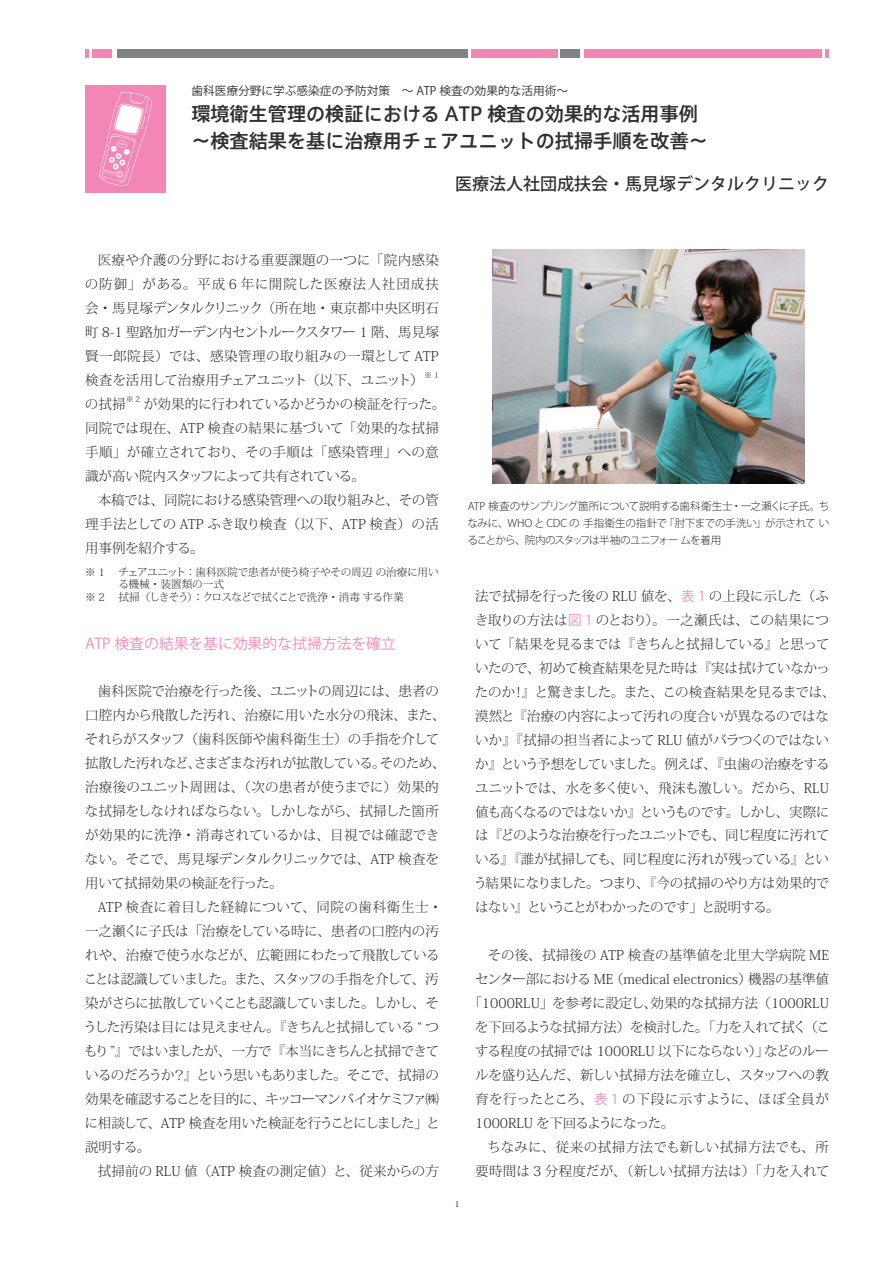
<style>
.page{position:relative;width:893px;height:1263px;background:#fff}
.page>*{position:absolute;margin:0;border:0;box-sizing:border-box;transform-origin:0 0}
.t1{font:500 19.2px/26.5px "Axis Std";color:#312f30}
.t2{font:500 16.95px "Koz Go Pro";color:#312f30}
.t3{font:14.85px "Koz Go Pro";color:#f28cba}
.t4{font:300 13.5px/24px "Koz Min Pro";letter-spacing:-.01em;color:#312f30}
.t5{font:300 13.5px/24px "Koz Min Pro";letter-spacing:-.04em;color:#312f30}
.t6{font:300 13.5px "Koz Min Pro";letter-spacing:.035em;color:#312f30}
.t7{font:300 13.5px "Koz Min Pro";letter-spacing:.02em;color:#312f30}
.t8{font:300 13.5px "Koz Min Pro";letter-spacing:.015em;color:#312f30}
.t9{font:11.7px "Koz Go Pro";color:#312f30}
.t10{font:300 10.65px/17px "Koz Go Pro";letter-spacing:-.05em;color:#312f30;text-align:justify}
.t11{font:300 10.65px "Koz Min Pro";letter-spacing:-.02em;color:#312f30}
.t12{font:300 10.65px "Koz Min Pro";letter-spacing:-.08em;color:#312f30}
.t13{font:300 10.65px "Koz Min Pro";color:#312f30}
.t14{font:9.6px "Arno Pro";color:#3e3e3f}
.t15{font:300 7.8px "Koz Min Pro";color:#312f30}
.s1{font-family:"Koz Go Pro";font-weight:400;color:#f28cba}
</style>
<div class="page">
<div style="left:117px;top:49px;width:351px;height:8px;background:#808285"></div>
<div style="left:561px;top:49px;width:19px;height:8px;background:#808285"></div>
<div style="left:472px;top:49px;width:86px;height:8px;background:#f287b6"></div>
<div style="left:93px;top:49px;width:19px;height:8px;background:#f287b6"></div>
<div style="left:584px;top:49px;width:237px;height:8px;background:#f287b6"></div>
<svg style="left:85px;top:49px;width:4px;height:8px"></svg>
<svg style="left:825px;top:49px;width:4px;height:8px"></svg>
<div style="left:85px;top:85px;width:81px;height:108px;background:#f287b6"></div>
<svg style="left:99px;top:92px;width:53px;height:94px"></svg>
<img style="left:493px;top:250px;width:311px;height:233px">
<p class="t9" style="left:191px;top:83px;width:378px">歯科医療分野に学ぶ感染症の予防対策　〜 ATP 検査の効果的な活用術〜</p>
<h1 class="t1" style="left:191px;top:99px;width:518px">環境衛生管理の検証における ATP 検査の効果的な活用事例〜検査結果を基に治療用チェアユニットの拭掃手順を改善〜</h1>
<p class="t2" style="left:455px;top:173px;width:376px">医療法人社団成扶会・馬見塚デンタルクリニック</p>
<p class="t4" style="left:85px;top:248px;width:355px;text-align:justify;text-indent:13px">医療や介護の分野における重要課題の一つに「院内感染の防御」がある。平成 6 年に開院した医療法人社団成扶会・馬見塚デンタルクリニック（所在地・東京都中央区明石町 8-1 聖路加ガーデン内セントルークスタワー 1 階、馬見塚賢一郎院長）では、感染管理の取り組みの一環として ATP検査を活用して治療用チェアユニット（以下、ユニット）</p>
<p class="t15" style="left:424px;top:370px;width:16px">※ 1</p>
<p class="t4" style="left:85px;top:391px;width:42px">の拭掃</p>
<p class="t15" style="left:126px;top:394px;width:16px">※ 2</p>
<p class="t4" style="left:85px;top:391px;width:362px;text-indent:59px">が効果的に行われているかどうかの検証を行った。同院では現在、ATP 検査の結果に基づいて「効果的な拭掃手順」が確立されており、その手順は「感染管理」への意識が高い院内スタッフによって共有されている。</p>
<p class="t4" style="left:85px;top:487px;width:355px;text-align:justify;text-indent:13px">本稿では、同院における感染管理への取り組みと、その管理手法としての ATP ふき取り検査（以下、ATP 検査）の活用事例を紹介する。</p>
<p class="t11" style="left:85px;top:564px;width:355px">※ 1　 チェアユニット：歯科医院で患者が使う椅子やその周辺 の治療に用い</p>
<p class="t13" style="left:118px;top:577px;width:107px">る機械・装置類の一式</p>
<p class="t12" style="left:85px;top:590px;width:320px">※ 2 　拭掃（しきそう）：クロスなどで拭くことで洗浄・消毒 する作業</p>
<p class="t3" style="left:85px;top:634px;width:312px">ATP 検査の結果を基に効果的な拭掃方法を確立</p>
<p class="t4" style="left:85px;top:679px;width:362px;text-indent:13px">歯科医院で治療を行った後、ユニットの周辺には、患者の口腔内から飛散した汚れ、治療に用いた水分の飛沫、また、それらがスタッフ（歯科医師や歯科衛生士）の手指を介して拡散した汚れなど、さまざまな汚れが拡散している。そのため、治療後のユニット周囲は、（次の患者が使うまでに）効果的な拭掃をしなければならない。しかしながら、拭掃した箇所が効果的に洗浄・消毒されているかは、目視では確認できない。そこで、馬見塚デンタルクリニックでは、ATP 検査を用いて拭掃効果の検証を行った。</p>
<p class="t5" style="left:84px;top:895px;width:360px;text-indent:14px">ATP 検査に着目した経緯について、同院の歯科衛生士・一之瀬くに子氏は「治療をしている時に、患者の口腔内の汚れや、治療で使う水などが、広範囲にわたって飛散していることは認識していました。また、スタッフの手指を介して、汚染がさらに拡散していくことも認識していました。しかし、そうした汚染は目には見えません。『きちんと拭掃している “ つもり ”』ではいましたが、一方で『本当にきちんと拭掃できているのだろうか？』という思いもありました。そこで、拭掃の効果を確認することを目的に、キッコーマンバイオケミファ㈱に相談して、ATP 検査を用いた検証を行うことにしました」と説明する。</p>
<p class="t4" style="left:98px;top:1159px;width:343px">拭掃前の RLU 値（ATP 検査の測定値）と、従来からの方</p>
<p class="t10" style="left:467px;top:497px;width:363px">ATP 検査のサンプリング箇所について説明する歯科衛生士・一之瀬くに子氏。ちなみに、WHO と CDC の 手指衛生の指針で「肘下までの手洗い」が示されて いることから、院内のスタッフは半袖のユニフォー ムを着用</p>
<p class="t14" style="left:455px;top:1198px;width:6px">1</p>
<p class="t4" style="left:474px;top:583px;width:363px">法で拭掃を行った後の RLU 値を、<span class="s1">表 1</span> の上段に示した（ふき取りの方法は<span class="s1">図 1</span> のとおり）。一之瀬氏は、この結果について「結果を見るまでは『きちんと拭掃している』と思っていたので、初めて検査結果を見た時は『実は拭けていなかったのか！』と驚きました。また、この検査結果を見るまでは、漠然と『治療の内容によって汚れの度合いが異なるのではないか』『拭掃の担当者によって RLU 値がバラつくのではないか』という予想をしていました。例えば、『虫歯の治療をするユニットでは、水を多く使い、飛沫も激しい。だから、RLU値も高くなるのではないか』というものです。しかし、実際には『どのような治療を行ったユニットでも、同じ程度に汚れている』『誰が拭掃しても、同じ程度に汚れが残っている』という結果になりました。つまり、『今の拭掃のやり方は効果的ではない』ということがわかったのです」と説明する。</p>
<p class="t8" style="left:488px;top:946px;width:343px">その後、拭掃後の ATP 検査の基準値を北里大学病院 ME</p>
<p class="t4" style="left:475px;top:967px;width:355px">センター部における ME（medical electronics）機器の基準値</p>
<p class="t4" style="left:469px;top:991px;width:362px">「1000RLU」を参考に設定し、効果的な拭掃方法（1000RLU</p>
<p class="t4" style="left:475px;top:1015px;width:357px">を下回るような拭掃方法）を検討した。「力を入れて拭く（こ</p>
<p class="t4" style="left:475px;top:1039px;width:356px">する程度の拭掃では 1000RLU 以下にならない）」などのルー</p>
<p class="t4" style="left:475px;top:1063px;width:355px">ルを盛り込んだ、新しい拭掃方法を確立し、スタッフへの教</p>
<p class="t6" style="left:475px;top:1090px;width:355px">育を行ったところ、<span class="s1">表 1</span> の下段に示すように、ほぼ全員が</p>
<p class="t4" style="left:475px;top:1111px;width:201px">1000RLU を下回るようになった。</p>
<p class="t6" style="left:487px;top:1138px;width:343px">ちなみに、従来の拭掃方法でも新しい拭掃方法でも、所</p>
<p class="t7" style="left:475px;top:1162px;width:356px">要時間は 3 分程度だが、（新しい拭掃方法は）「力を入れて</p>
</div>
